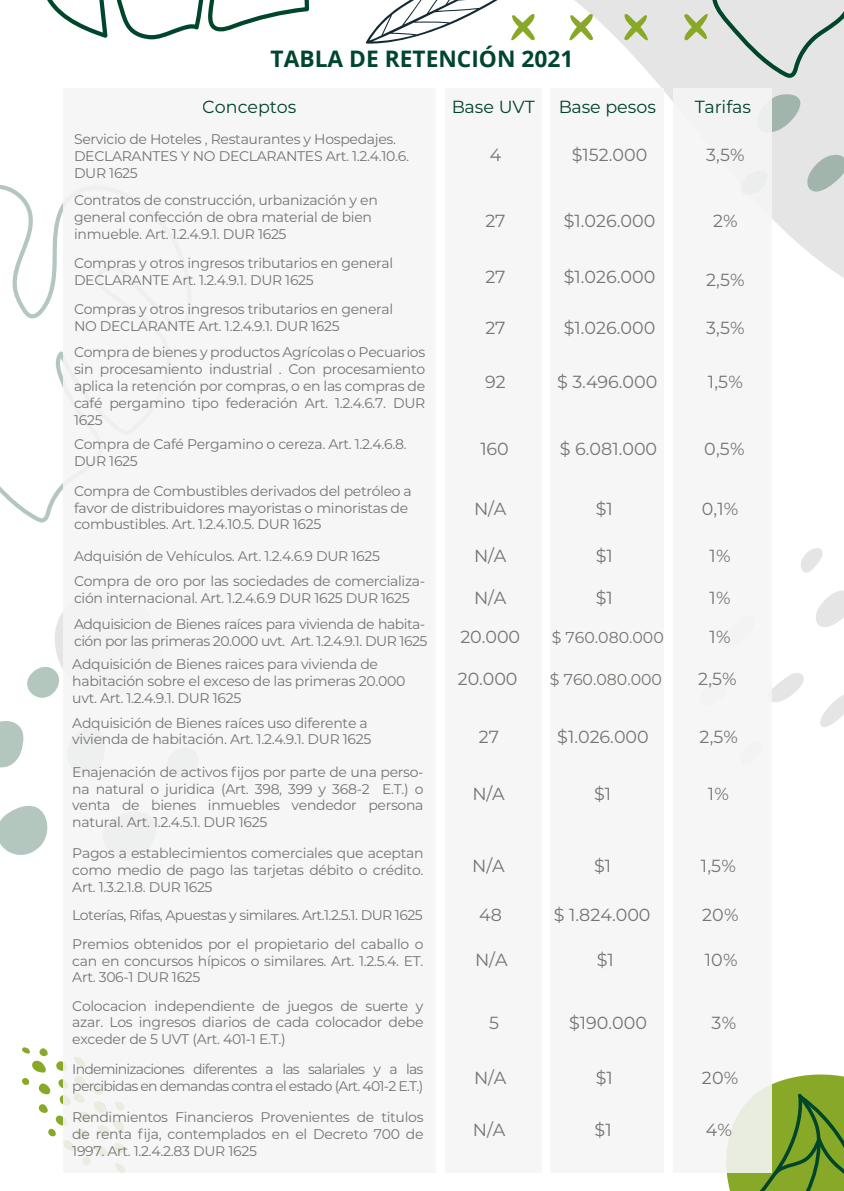
<style>
.page{position:relative;width:844px;height:1191px;background:#fff}
.page>*{position:absolute;margin:0;border:0;box-sizing:border-box;transform-origin:0 0}
.t1{font:700 22.75px "Open Sans";color:#00462c}
.t2{font:17.5px "Montserrat";color:#777471}
.t3{font:17.5px "Montserrat";color:#00462c}
.t4{font:15.75px "Montserrat";color:#777471}
.t5{font:14px/16.8px "Montserrat";letter-spacing:-.02em;color:#777471}
.t6{font:14px/16.8px "Montserrat";letter-spacing:-.055em;color:#777471}
.t7{font:14px "Montserrat";letter-spacing:-.04em;color:#777471}
</style>
<div class="page">
<svg style="left:569px;top:0;width:274px;height:277px;fill:#e6e5e5"></svg>
<svg style="left:569px;top:14px;width:24px;height:26px"></svg>
<svg style="left:47px;top:0;width:262px;height:39px"></svg>
<svg style="left:0;top:185px;width:63px;height:337px"></svg>
<svg style="left:624px;top:0;width:219px;height:78px;background:#d8dcd6"></svg>
<svg style="left:726px;top:1074px;width:117px;height:117px;background:#799d2e"></svg>
<svg style="left:772px;top:93px;width:28px;height:40px"></svg>
<svg style="left:805px;top:150px;width:38px;height:42px;background:#bec9c4"></svg>
<svg style="left:365px;top:0;width:170px;height:44px"></svg>
<svg style="left:0;top:805px;width:48px;height:50px"></svg>
<svg style="left:0;top:721px;width:24px;height:47px"></svg>
<svg style="left:27px;top:612px;width:36px;height:86px"></svg>
<svg style="left:816px;top:590px;width:27px;height:37px"></svg>
<svg style="left:772px;top:673px;width:32px;height:29px"></svg>
<svg style="left:801px;top:548px;width:21px;height:25px"></svg>
<svg style="left:820px;top:695px;width:23px;height:32px"></svg>
<svg style="left:22px;top:1047px;width:103px;height:126px"></svg>
<div style="left:63px;top:88px;width:372px;height:1084px;background:#f5f5f5"></div>
<div style="left:444px;top:88px;width:97px;height:1084px;background:#f5f5f5"></div>
<div style="left:550px;top:88px;width:113px;height:1084px;background:#f5f5f5"></div>
<div style="left:673px;top:88px;width:99px;height:1084px;background:#f5f5f5"></div>
<h1 class="t1" style="left:270px;top:43px;width:304px">TABLA DE RETENCIÓN 2021</h1>
<p class="t3" style="left:203px;top:95px;width:95px">Conceptos</p>
<p class="t3" style="left:451px;top:95px;width:85px">Base UVT</p>
<p class="t3" style="left:558px;top:95px;width:99px">Base pesos</p>
<p class="t3" style="left:694px;top:95px;width:58px">Tarifas</p>
<p class="t5" style="left:74px;top:131px;width:336px">Servicio de Hoteles , Restaurantes y Hospedajes.<br>DECLARANTES Y NO DECLARANTES Art. 1.2.4.10.6.<br>DUR 1625</p>
<p class="t5" style="left:74px;top:191px;width:305px">Contratos de construcción, urbanización y en general confección de obra material de bien inmueble. Art. 1.2.4.9.1. DUR 1625</p>
<p class="t5" style="left:74px;top:254px;width:320px">Compras y otros ingresos tributarios en general<br>DECLARANTE Art. 1.2.4.9.1. DUR 1625</p>
<p class="t5" style="left:74px;top:300px;width:320px">Compras y otros ingresos tributarios en general<br>NO DECLARANTE Art. 1.2.4.9.1. DUR 1625</p>
<p class="t5" style="left:74px;top:343px;width:352px;text-align:justify">Compra de bienes y productos Agrícolas o Pecuarios sin procesamiento industrial . Con procesamiento aplica la retención por compras, o en las compras de café pergamino tipo federación Art. 1.2.4.6.7. DUR 1625</p>
<p class="t5" style="left:74px;top:435px;width:334px">Compra de Café Pergamino o cereza. Art. 1.2.4.6.8.<br>DUR 1625</p>
<p class="t5" style="left:74px;top:482px;width:339px">Compra de Combustibles derivados del petróleo a favor de distribuidores mayoristas o minoristas de combustibles. Art. 1.2.4.10.5. DUR 1625</p>
<p class="t5" style="left:74px;top:547px;width:307px">Adquisión de Vehículos. Art. 1.2.4.6.9 DUR 1625</p>
<p class="t5" style="left:74px;top:572px;width:352px">Compra de oro por las sociedades de comercializa&shy;ción internacional. Art. 1.2.4.6.9 DUR 1625 DUR 1625</p>
<p class="t5" style="left:74px;top:615px;width:355px">Adquisicion de Bienes raíces para vivienda de habita&shy;ción por las primeras 20.000 uvt. Art. 1.2.4.9.1. DUR 1625</p>
<p class="t5" style="left:72px;top:655px;width:334px">Adquisición de Bienes raices para vivienda de habitación sobre el exceso de las primeras 20.000 uvt. Art. 1.2.4.9.1. DUR 1625</p>
<p class="t5" style="left:72px;top:714px;width:300px">Adquisición de Bienes raíces uso diferente a vivienda de habitación. Art. 1.2.4.9.1. DUR 1625</p>
<p class="t5" style="left:72px;top:763px;width:352px;text-align:justify">Enajenación de activos fijos por parte de una perso&shy;na natural o juridica (Art. 398, 399 y 368-2 E.T.) o venta de bienes inmuebles vendedor persona natural. Art. 1.2.4.5.1. DUR 1625</p>
<p class="t5" style="left:72px;top:844px;width:352px;text-align:justify">Pagos a establecimientos comerciales que aceptan como medio de pago las tarjetas débito o crédito.<br>Art. 1.3.2.1.8. DUR 1625</p>
<p class="t7" style="left:72px;top:905px;width:352px">Loterías, Rifas, Apuestas y similares. Art.1.2.5.1. DUR 1625</p>
<p class="t5" style="left:72px;top:935px;width:352px;text-align:justify">Premios obtenidos por el propietario del caballo o can en concursos hípicos o similares. Art. 1.2.5.4. ET.<br>Art. 306-1 DUR 1625</p>
<p class="t5" style="left:72px;top:996px;width:352px;text-align:justify">Colocacion independiente de juegos de suerte y azar. Los ingresos diarios de cada colocador debe exceder de 5 UVT (Art. 401-1 E.T.)</p>
<p class="t6" style="left:72px;top:1060px;width:352px">Indeminizaciones diferentes a las salariales y a las percibidas en demandas contra el estado (Art. 401-2 E.T.)</p>
<p class="t5" style="left:72px;top:1108px;width:352px;text-align:justify">Rendimientos Financieros Provenientes de titulos de renta fija, contemplados en el Decreto 700 de 1997. Art. 1.2.4.2.83 DUR 1625</p>
<p class="t2" style="left:489px;top:142px;width:13px">4</p>
<p class="t2" style="left:571px;top:142px;width:77px">$152.000</p>
<p class="t2" style="left:706px;top:142px;width:40px">3,5%</p>
<p class="t2" style="left:485px;top:208px;width:22px">27</p>
<p class="t2" style="left:563px;top:208px;width:93px">$1.026.000</p>
<p class="t2" style="left:712px;top:208px;width:26px">2%</p>
<p class="t2" style="left:485px;top:265px;width:22px">27</p>
<p class="t2" style="left:563px;top:265px;width:93px">$1.026.000</p>
<p class="t2" style="left:485px;top:315px;width:22px">27</p>
<p class="t2" style="left:563px;top:315px;width:93px">$1.026.000</p>
<p class="t2" style="left:705px;top:315px;width:40px">3,5%</p>
<p class="t2" style="left:705px;top:267px;width:40px">2,5%</p>
<p class="t2" style="left:485px;top:370px;width:22px">92</p>
<p class="t2" style="left:557px;top:370px;width:102px">$ 3.496.000</p>
<p class="t2" style="left:707px;top:370px;width:36px">1,5%</p>
<p class="t2" style="left:480px;top:437px;width:30px">160</p>
<p class="t2" style="left:559px;top:437px;width:99px">$ 6.081.000</p>
<p class="t2" style="left:704px;top:437px;width:42px">0,5%</p>
<p class="t2" style="left:474px;top:497px;width:34px">N/A</p>
<p class="t2" style="left:595px;top:497px;width:19px">$1</p>
<p class="t2" style="left:701px;top:497px;width:38px">0,1%</p>
<p class="t2" style="left:474px;top:544px;width:34px">N/A</p>
<p class="t2" style="left:595px;top:544px;width:19px">$1</p>
<p class="t2" style="left:709px;top:544px;width:22px">1%</p>
<p class="t2" style="left:474px;top:585px;width:34px">N/A</p>
<p class="t2" style="left:595px;top:585px;width:19px">$1</p>
<p class="t2" style="left:709px;top:585px;width:22px">1%</p>
<p class="t2" style="left:460px;top:624px;width:61px">20.000</p>
<p class="t4" style="left:551px;top:626px;width:113px">$ 760.080.000</p>
<p class="t2" style="left:709px;top:624px;width:22px">1%</p>
<p class="t2" style="left:457px;top:666px;width:61px">20.000</p>
<p class="t4" style="left:549px;top:668px;width:113px">$ 760.080.000</p>
<p class="t2" style="left:698px;top:666px;width:40px">2,5%</p>
<p class="t2" style="left:479px;top:724px;width:22px">27</p>
<p class="t2" style="left:557px;top:724px;width:93px">$1.026.000</p>
<p class="t2" style="left:699px;top:724px;width:40px">2,5%</p>
<p class="t2" style="left:472px;top:782px;width:34px">N/A</p>
<p class="t2" style="left:594px;top:782px;width:19px">$1</p>
<p class="t2" style="left:707px;top:782px;width:22px">1%</p>
<p class="t2" style="left:472px;top:853px;width:34px">N/A</p>
<p class="t2" style="left:594px;top:853px;width:19px">$1</p>
<p class="t2" style="left:700px;top:853px;width:36px">1,5%</p>
<p class="t2" style="left:479px;top:902px;width:24px">48</p>
<p class="t2" style="left:553px;top:902px;width:98px">$ 1.824.000</p>
<p class="t2" style="left:702px;top:902px;width:38px">20%</p>
<p class="t2" style="left:475px;top:948px;width:34px">N/A</p>
<p class="t2" style="left:596px;top:948px;width:19px">$1</p>
<p class="t2" style="left:704px;top:948px;width:34px">10%</p>
<p class="t2" style="left:489px;top:1011px;width:11px">5</p>
<p class="t2" style="left:569px;top:1011px;width:79px">$190.000</p>
<p class="t2" style="left:711px;top:1011px;width:26px">3%</p>
<p class="t2" style="left:474px;top:1066px;width:34px">N/A</p>
<p class="t2" style="left:595px;top:1066px;width:19px">$1</p>
<p class="t2" style="left:701px;top:1066px;width:38px">20%</p>
<p class="t2" style="left:472px;top:1118px;width:34px">N/A</p>
<p class="t2" style="left:594px;top:1118px;width:19px">$1</p>
<p class="t2" style="left:705px;top:1118px;width:28px">4%</p>
</div>
